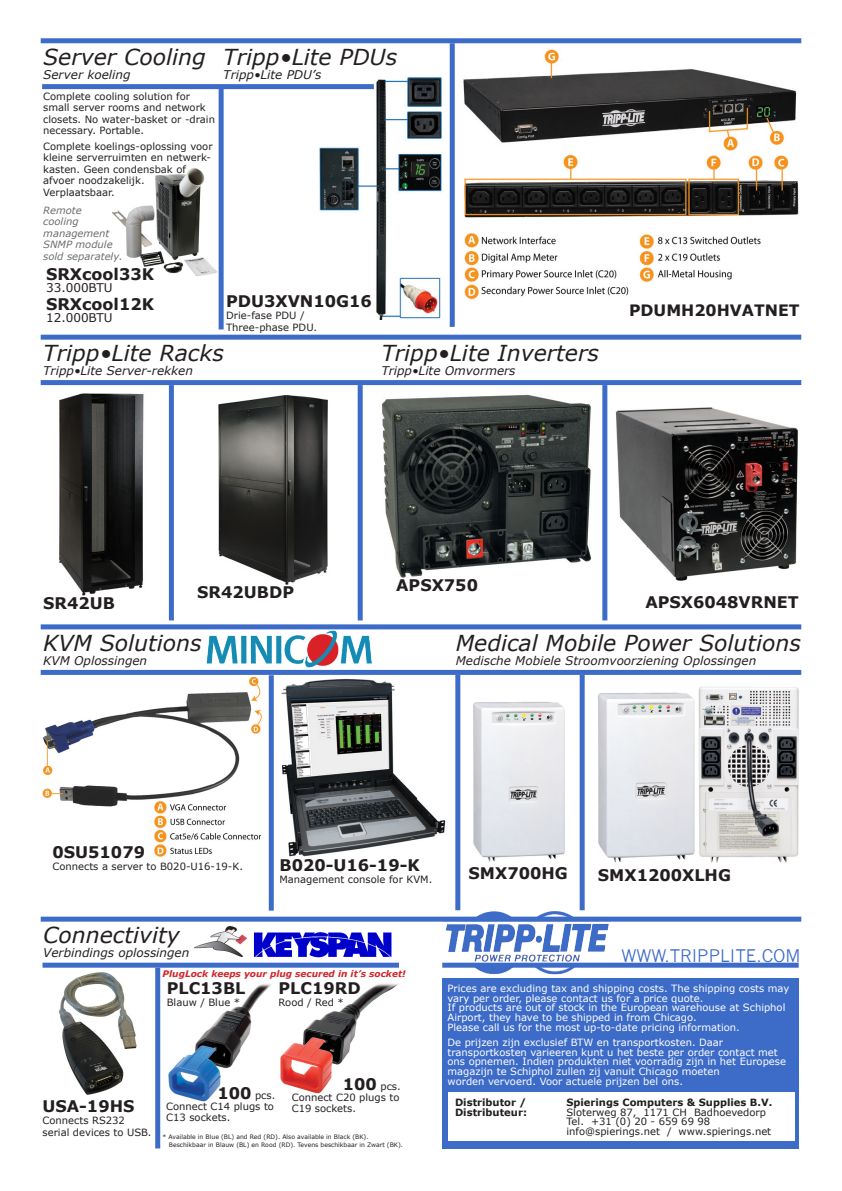
<style>
.page{position:relative;width:842px;height:1191px;background:#fff}
.page>*{position:absolute;margin:0;border:0;box-sizing:border-box;transform-origin:0 0}
.t1{font:italic 22px "Verdana";color:#231f20}
.t2{font:17px "News Gothic";color:#3d6bc8}
.t3{font:700 16px "Verdana";color:#231f20}
.t4{font:700 15.7px "Verdana";color:#231f20}
.t5{font:italic 12px "Verdana";color:#231f20}
.t6{font:12px "Verdana";color:#231f20}
.t7{font:10px/11.5px "Verdana";color:#231f20}
.t8{font:10px/9.8px "Verdana";color:#fff}
.t9{font:700 10px "Verdana";color:#231f20}
.t10{font:italic 10px "Verdana";color:#6c6d70}
.t11{font:italic 700 9px "Verdana";color:#d1232a}
.t12{font:6.1px "Verdana";color:#231f20}
.s1{font-weight:700;font-size:16px}
</style>
<div class="page">
<img style="left:112px;top:166px;width:107px;height:112px">
<img style="left:443px;top:909px;width:169px;height:66px">
<div style="left:41px;top:38px;width:760px;height:5px;background:#3d6bc8"></div>
<img style="left:315px;top:77px;width:127px;height:242px">
<div style="left:41px;top:624px;width:760px;height:5px;background:#3d6bc8"></div>
<img style="left:42px;top:676px;width:220px;height:131px">
<img style="left:151px;top:800px;width:111px;height:57px">
<div style="left:41px;top:335px;width:760px;height:5px;background:#3d6bc8"></div>
<img style="left:59px;top:393px;width:85px;height:203px">
<img style="left:218px;top:395px;width:110px;height:190px">
<img style="left:381px;top:394px;width:210px;height:184px">
<img style="left:616px;top:407px;width:183px;height:174px">
<div style="left:41px;top:916px;width:760px;height:5px;background:#3d6bc8"></div>
<div style="left:41px;top:670px;width:760px;height:5px;background:#3d6bc8"></div>
<img style="left:59px;top:972px;width:78px;height:123px">
<img style="left:473px;top:701px;width:92px;height:160px">
<img style="left:598px;top:692px;width:97px;height:170px">
<img style="left:698px;top:686px;width:101px;height:177px">
<div style="left:442px;top:978px;width:357px;height:170px;background:#3d6bc8"></div>
<img style="left:281px;top:678px;width:165px;height:179px">
<div style="left:43px;top:962px;width:356px;height:5px;background:#3d6bc8"></div>
<div style="left:442px;top:962px;width:357px;height:5px;background:#3d6bc8"></div>
<div style="left:448px;top:1092px;width:346px;height:49px;background:#fff"></div>
<img style="left:168px;top:984px;width:103px;height:117px">
<img style="left:280px;top:983px;width:118px;height:110px">
<img style="left:194px;top:926px;width:52px;height:30px">
<img style="left:253px;top:932px;width:139px;height:26px">
<div style="left:155px;top:967px;width:5px;height:181px;background:#3d6bc8"></div>
<div style="left:580px;top:675px;width:5px;height:235px;background:#3d6bc8"></div>
<div style="left:455px;top:675px;width:5px;height:235px;background:#3d6bc8"></div>
<div style="left:269px;top:675px;width:5px;height:235px;background:#3d6bc8"></div>
<div style="left:41px;top:380px;width:760px;height:5px;background:#3d6bc8"></div>
<div style="left:602px;top:385px;width:5px;height:235px;background:#3d6bc8"></div>
<div style="left:358px;top:385px;width:5px;height:235px;background:#3d6bc8"></div>
<div style="left:169px;top:385px;width:5px;height:235px;background:#3d6bc8"></div>
<img style="left:463px;top:49px;width:336px;height:250px">
<div style="left:42px;top:84px;width:332px;height:5px;background:#3d6bc8"></div>
<div style="left:219px;top:86px;width:5px;height:243px;background:#3d6bc8"></div>
<div style="left:450px;top:43px;width:5px;height:284px;background:#3d6bc8"></div>
<img style="left:206px;top:629px;width:166px;height:41px">
<p class="t1" style="left:43px;top:43px;width:164px">Server Cooling</p>
<p class="t5" style="left:43px;top:67px;width:89px">Server koeling</p>
<p class="t7" style="left:43px;top:90px;width:173px">Complete cooling solution for small server rooms and network closets. No water-basket or -drain necessary. Portable.</p>
<p class="t7" style="left:43px;top:140px;width:171px">Complete koelings-oplossing voor kleine serverruimten en netwerk&shy;kasten. Geen condensbak of</p>
<p class="t7" style="left:43px;top:175px;width:103px">afvoer noodzakelijk.</p>
<p class="t7" style="left:43px;top:186px;width:73px">Verplaatsbaar.</p>
<p class="t10" style="left:43px;top:203px;width:40px">Remote</p>
<p class="t10" style="left:43px;top:215px;width:37px">cooling</p>
<p class="t10" style="left:43px;top:226px;width:68px">management</p>
<p class="t10" style="left:43px;top:238px;width:71px">SNMP module</p>
<p class="t10" style="left:43px;top:249px;width:81px">sold separately.</p>
<p class="t3" style="left:46px;top:264px;width:110px">SRXcool33K</p>
<p class="t6" style="left:46px;top:280px;width:68px">33.000BTU</p>
<p class="t3" style="left:46px;top:294px;width:110px">SRXcool12K</p>
<p class="t6" style="left:46px;top:310px;width:68px">12.000BTU</p>
<p class="t1" style="left:223px;top:43px;width:175px">Tripp•Lite PDUs</p>
<p class="t5" style="left:223px;top:67px;width:100px">Tripp•Lite PDU’s</p>
<p class="t3" style="left:226px;top:290px;width:147px">PDU3XVN10G16</p>
<p class="t7" style="left:226px;top:309px;width:80px">Drie-fase PDU /</p>
<p class="t7" style="left:226px;top:321px;width:93px">Three-phase PDU.</p>
<p class="t1" style="left:43px;top:339px;width:182px">Tripp•Lite Racks</p>
<p class="t5" style="left:43px;top:363px;width:151px">Tripp•Lite Server-rekken</p>
<p class="t1" style="left:381px;top:339px;width:219px">Tripp•Lite Inverters</p>
<p class="t5" style="left:381px;top:363px;width:136px">Tripp•Lite Omvormers</p>
<p class="t4" style="left:629px;top:301px;width:172px">PDUMH20HVATNET</p>
<p class="t3" style="left:43px;top:593px;width:73px">SR42UB</p>
<p class="t3" style="left:197px;top:582px;width:98px">SR42UBDP</p>
<p class="t3" style="left:396px;top:575px;width:83px">APSX750</p>
<p class="t3" style="left:645px;top:592px;width:155px">APSX6048VRNET</p>
<p class="t1" style="left:43px;top:629px;width:160px">KVM Solutions</p>
<p class="t5" style="left:43px;top:653px;width:105px">KVM Oplossingen</p>
<p class="t1" style="left:456px;top:629px;width:347px">Medical Mobile Power Solutions</p>
<p class="t5" style="left:456px;top:653px;width:302px">Medische Mobiele Stroomvoorziening Oplossingen</p>
<p class="t3" style="left:52px;top:842px;width:94px">0SU51079</p>
<p class="t7" style="left:52px;top:860px;width:192px">Connects a server to B020-U16-19-K.</p>
<p class="t3" style="left:280px;top:855px;width:142px">B020-U16-19-K</p>
<p class="t7" style="left:280px;top:873px;width:154px">Management console for KVM.</p>
<p class="t1" style="left:43px;top:920px;width:138px">Connectivity</p>
<p class="t5" style="left:43px;top:945px;width:148px">Verbindings oplossingen</p>
<p class="t11" style="left:163px;top:968px;width:245px">PlugLock keeps your plug secured in it’s socket!</p>
<p class="t3" style="left:167px;top:978px;width:80px">PLC13BL</p>
<p class="t7" style="left:167px;top:996px;width:75px">Blauw / Blue *</p>
<p class="t3" style="left:279px;top:978px;width:84px">PLC19RD</p>
<p class="t7" style="left:279px;top:996px;width:67px">Rood / Red *</p>
<p class="t3" style="left:43px;top:1095px;width:93px">USA-19HS</p>
<p class="t7" style="left:43px;top:1114px;width:84px">Connects RS232</p>
<p class="t7" style="left:43px;top:1126px;width:111px">serial devices to USB.</p>
<p class="t7" style="left:217px;top:1089px;width:59px"><span class="s1">100</span> pcs.</p>
<p class="t7" style="left:166px;top:1100px;width:109px;line-height:11px">Connect C14 plugs to<br>C13 sockets.</p>
<p class="t7" style="left:343px;top:1080px;width:59px"><span class="s1">100</span> pcs.</p>
<p class="t7" style="left:292px;top:1091px;width:109px;line-height:11px">Connect C20 plugs to<br>C19 sockets.</p>
<p class="t12" style="left:162px;top:1133px;width:208px">* Available in Blue (BL) and Red (RD). Also available in Black (BK).</p>
<p class="t12" style="left:169px;top:1140px;width:236px">Beschikbaar in Blauw (BL) en Rood (RD). Tevens beschikbaar in Zwart (BK).</p>
<p class="t3" style="left:469px;top:863px;width:101px">SMX700HG</p>
<p class="t3" style="left:598px;top:864px;width:135px">SMX1200XLHG</p>
<p class="t2" style="left:621px;top:945px;width:181px">WWW.TRIPPLITE.COM</p>
<p class="t8" style="left:448px;top:982px;width:343px">Prices are excluding tax and shipping costs. The shipping costs may vary per order, please contact us for a price quote.</p>
<p class="t8" style="left:448px;top:1002px;width:339px">If products are out of stock in the European warehouse at Schiphol<br>Airport, they have to be shipped in from Chicago.</p>
<p class="t8" style="left:448px;top:1022px;width:294px">Please call us for the most up-to-date pricing information.</p>
<p class="t8" style="left:448px;top:1036px;width:277px">De prijzen zijn exclusief BTW en transportkosten. Daar</p>
<p class="t8" style="left:448px;top:1046px;width:340px">transportkosten varieeren kunt u het beste per order contact met ons opnemen. Indien produkten niet voorradig zijn in het Europese magazijn te Schiphol zullen zij vanuit Chicago moeten</p>
<p class="t8" style="left:448px;top:1076px;width:237px">worden vervoerd. Voor actuele prijzen bel ons.</p>
<p class="t9" style="left:455px;top:1095px;width:73px">Distributor /</p>
<p class="t9" style="left:566px;top:1095px;width:207px">Spierings Computers &amp; Supplies B.V.</p>
<p class="t9" style="left:455px;top:1105px;width:74px">Distributeur:</p>
<p class="t7" style="left:566px;top:1105px;width:201px">Sloterweg 87, 1171 CH Badhoevedorp</p>
<p class="t7" style="left:566px;top:1115px;width:145px">Tel. +31 (0) 20 - 659 69 98</p>
<p class="t7" style="left:566px;top:1125px;width:206px">info@spierings.net / www.spierings.net</p>
</div>
